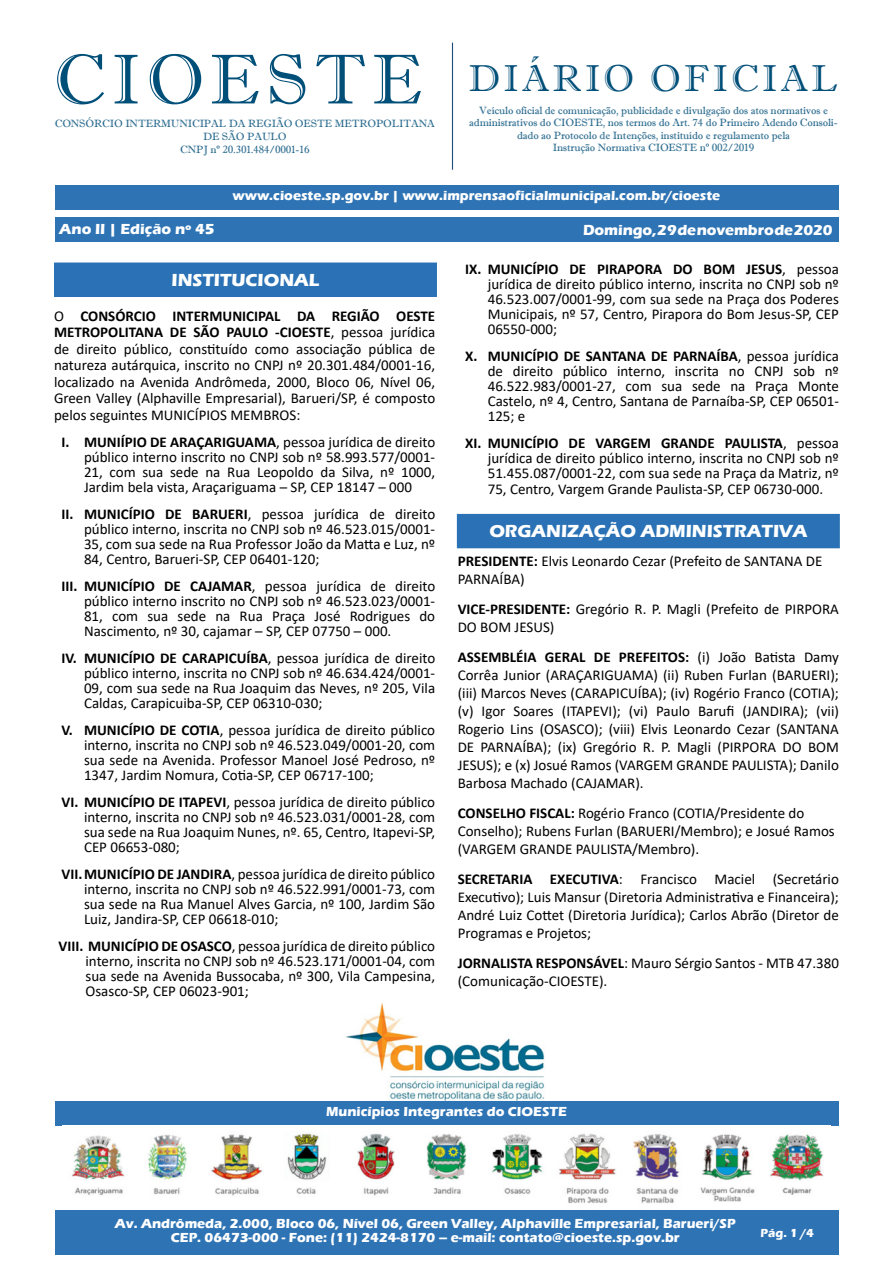
<style>
.page{position:relative;width:893px;height:1263px;background:#fff}
.page>*{position:absolute;margin:0;border:0;box-sizing:border-box;transform-origin:0 0}
.t1{font:70.5px "Imprint MT Shadow";letter-spacing:.09em;color:#004f79}
.t2{font:37.5px "Imprint MT Shadow";letter-spacing:.09em;color:#004f79}
.t3{font:700 18px "Eras ITC";color:#fff}
.t4{font:15px/15px "Calibri";color:#000;text-align:justify}
.t5{font:700 15px "Eras ITC";letter-spacing:-.005em;color:#fff}
.t6{font:700 13.5px/13.5px "Eras ITC";color:#fff;text-align:center}
.t7{font:700 12px "Eras ITC";color:#fff}
.t8{font:10.5px/12.6px "Imprint MT Shadow";color:#004f79;text-align:center}
.s1{font-weight:700}
</style>
<div class="page">
<div style="left:55px;top:186px;width:783px;height:24px;background:#2e73b4"></div>
<hr style="left:452px;top:43px;width:1px;height:127px;background:#1c4e79">
<div style="left:56px;top:217px;width:783px;height:24px;background:#2e73b4"></div>
<img style="left:346px;top:1002px;width:199px;height:99px">
<div style="left:55px;top:1101px;width:783px;height:24px;background:#2e73b4"></div>
<div style="left:55px;top:1210px;width:783px;height:45px;background:#2e73b4"></div>
<img style="left:71px;top:1131px;width:753px;height:72px">
<div style="left:457px;top:514px;width:382px;height:34px;background:#2a72b5"></div>
<div style="left:55px;top:263px;width:381px;height:33px;background:#2a72b5"></div>
<div style="left:54px;top:262px;width:383px;height:35px;border:1px solid #2a72b5"></div>
<h1 class="t1" style="left:54px;top:38px;width:369px">CIOESTE</h1>
<p class="t8" style="left:55px;top:117px;width:382px">CONSÓRCIO INTERMUNICIPAL DA REGIÃO OESTE METROPOLITANA<br>DE SÃO PAULO<br>CNPJ nº 20.301.484/0001-16</p>
<h2 class="t2" style="left:468px;top:56px;width:371px">DIÁRIO OFICIAL</h2>
<p class="t8" style="left:469px;top:104px;width:370px">Veículo oficial de comunicação, publicidade e divulgação dos atos normativos e administrativos do CIOESTE, nos termos do Art. 74 do Primeiro Adendo Consoli&shy;dado ao Protocolo de Intenções, instituído e regulamento pela<br>Instrução Normativa CIOESTE nº 002/2019</p>
<p class="t6" style="left:232px;top:189px;width:489px">www.cioeste.sp.gov.br | www.imprensaoficialmunicipal.com.br/cioeste</p>
<p class="t5" style="left:59px;top:220px;width:157px">Ano II | Edição nº 45</p>
<p class="t5" style="left:583px;top:221px;width:251px">Domingo, 29 de novembro de 2020</p>
<p class="t3" style="left:172px;top:270px;width:149px">INSTITUCIONAL</p>
<p class="t4" style="left:54px;top:307px;width:383px;line-height:16.5px">O <span class="s1">CONSÓRCIO INTERMUNICIPAL DA REGIÃO OESTE METROPOLITANA DE SÃO PAULO -CIOESTE</span>, pessoa jurídica de direito público, constituído como associação pública de natureza autárquica, inscrito no CNPJ nº 20.301.484/0001-16, localizado na Avenida Andrômeda, 2000, Bloco 06, Nível 06, Green Valley (Alphaville Empresarial), Barueri/SP, é composto pelos seguintes MUNICÍPIOS MEMBROS:</p>
<p class="t4" style="left:84px;top:434px;width:353px;text-indent:-22px"><span class="s1">I. MUNIÍPIO DE ARAÇARIGUAMA</span>, pessoa jurídica de direito público interno inscrito no CNPJ sob nº 58.993.577/0001- 21, com sua sede na Rua Leopoldo da Silva, nº 1000, Jardim bela vista, Araçariguama – SP, CEP 18147 – 000</p>
<p class="t4" style="left:84px;top:506px;width:353px;text-indent:-22px"><span class="s1">II. MUNICÍPIO DE BARUERI</span>, pessoa jurídica de direito público interno, inscrita no CNPJ sob nº 46.523.015/0001- 35, com sua sede na Rua Professor João da Matta e Luz, nº 84, Centro, Barueri-SP, CEP 06401-120;</p>
<p class="t4" style="left:84px;top:578px;width:353px;text-indent:-22px"><span class="s1">III. MUNICÍPIO DE CAJAMAR</span>, pessoa jurídica de direito público interno inscrito no CNPJ sob nº 46.523.023/0001- 81, com sua sede na Rua Praça José Rodrigues do Nascimento, nº 30, cajamar – SP, CEP 07750 – 000.</p>
<p class="t4" style="left:84px;top:650px;width:353px;text-indent:-22px"><span class="s1">IV. MUNICÍPIO DE CARAPICUÍBA</span>, pessoa jurídica de direito público interno, inscrita no CNPJ sob nº 46.634.424/0001- 09, com sua sede na Rua Joaquim das Neves, nº 205, Vila Caldas, Carapicuiba-SP, CEP 06310-030;</p>
<p class="t4" style="left:84px;top:722px;width:353px;text-indent:-22px"><span class="s1">V. MUNICÍPIO DE COTIA</span>, pessoa jurídica de direito público interno, inscrita no CNPJ sob nº 46.523.049/0001-20, com sua sede na Avenida. Professor Manoel José Pedroso, nº 1347, Jardim Nomura, Cotia-SP, CEP 06717-100;</p>
<p class="t4" style="left:84px;top:794px;width:353px;text-indent:-22px"><span class="s1">VI. MUNICÍPIO DE ITAPEVI</span>, pessoa jurídica de direito público interno, inscrita no CNPJ sob nº 46.523.031/0001-28, com sua sede na Rua Joaquim Nunes, nº. 65, Centro, Itapevi-SP, CEP 06653-080;</p>
<p class="t4" style="left:84px;top:866px;width:353px;text-indent:-22px"><span class="s1">VII.MUNICÍPIO DE JANDIRA</span>, pessoa jurídica de direito público interno, inscrita no CNPJ sob nº 46.522.991/0001-73, com sua sede na Rua Manuel Alves Garcia, nº 100, Jardim São Luiz, Jandira-SP, CEP 06618-010;</p>
<p class="t4" style="left:86px;top:938px;width:351px;text-indent:-27px"><span class="s1">VIII. MUNICÍPIO DE OSASCO</span>, pessoa jurídica de direito público interno, inscrita no CNPJ sob nº 46.523.171/0001-04, com sua sede na Avenida Bussocaba, nº 300, Vila Campesina, Osasco-SP, CEP 06023-901;</p>
<p class="t4" style="left:488px;top:261px;width:353px;text-indent:-22px"><span class="s1">IX. MUNICÍPIO DE PIRAPORA DO BOM JESUS</span>, pessoa jurídica de direito público interno, inscrita no CNPJ sob nº 46.523.007/0001-99, com sua sede na Praça dos Poderes Municipais, nº 57, Centro, Pirapora do Bom Jesus-SP, CEP 06550-000;</p>
<p class="t4" style="left:488px;top:348px;width:353px;text-indent:-22px"><span class="s1">X. MUNICÍPIO DE SANTANA DE PARNAÍBA</span>, pessoa jurídica de direito público interno, inscrita no CNPJ sob nº 46.522.983/0001-27, com sua sede na Praça Monte Castelo, nº 4, Centro, Santana de Parnaíba-SP, CEP 06501- 125; e</p>
<p class="t4" style="left:488px;top:435px;width:353px;text-indent:-22px"><span class="s1">XI. MUNICÍPIO DE VARGEM GRANDE PAULISTA</span>, pessoa jurídica de direito público interno, inscrita no CNPJ sob nº 51.455.087/0001-22, com sua sede na Praça da Matriz, nº</p>
<p class="t4" style="left:488px;top:481px;width:337px">75, Centro, Vargem Grande Paulista-SP, CEP 06730-000.</p>
<p class="t3" style="left:489px;top:521px;width:319px">ORGANIZAÇÃO ADMINISTRATIVA</p>
<p class="t4" style="left:458px;top:552px;width:366px;line-height:18px"><span class="s1">PRESIDENTE:</span> Elvis Leonardo Cezar (Prefeito de SANTANA DE<br>PARNAÍBA)</p>
<p class="t4" style="left:458px;top:600px;width:383px;line-height:18px"><span class="s1">VICE-PRESIDENTE:</span> Gregório R. P. Magli (Prefeito de PIRPORA<br>DO BOM JESUS)</p>
<p class="t4" style="left:458px;top:648px;width:383px;line-height:18px"><span class="s1">ASSEMBLÉIA GERAL DE PREFEITOS:</span> (i) João Batista Damy Corrêa Junior (ARAÇARIGUAMA) (ii) Ruben Furlan (BARUERI); (iii) Marcos Neves (CARAPICUÍBA); (iv) Rogério Franco (COTIA); (v) Igor Soares (ITAPEVI); (vi) Paulo Barufi (JANDIRA); (vii)<br>Rogerio Lins (OSASCO); (viii) Elvis Leonardo Cezar (SANTANA DE PARNAÍBA); (ix) Gregório R. P. Magli (PIRPORA DO BOM JESUS); e (x) Josué Ramos (VARGEM GRANDE PAULISTA); Danilo Barbosa Machado (CAJAMAR).</p>
<p class="t4" style="left:458px;top:804px;width:378px;line-height:18px;text-align:left"><span class="s1">CONSELHO FISCAL:</span> Rogério Franco (COTIA/Presidente do<br>Conselho); Rubens Furlan (BARUERI/Membro); e Josué Ramos (VARGEM GRANDE PAULISTA/Membro).</p>
<p class="t4" style="left:458px;top:870px;width:383px;line-height:18px"><span class="s1">SECRETARIA EXECUTIVA</span>: Francisco Maciel (Secretário Executivo); Luis Mansur (Diretoria Administrativa e Financeira); André Luiz Cottet (Diretoria Jurídica); Carlos Abrão (Diretor de Programas e Projetos;</p>
<p class="t4" style="left:458px;top:954px;width:383px;line-height:18px"><span class="s1">JORNALISTA RESPONSÁVEL</span>: Mauro Sérgio Santos - MTB 47.380 (Comunicação-CIOESTE).</p>
<p class="t6" style="left:326px;top:1105px;width:242px">Municípios Integrantes do CIOESTE</p>
<p class="t6" style="left:115px;top:1217px;width:622px">Av. Andrômeda, 2.000, Bloco 06, Nível 06, Green Valley, Alphaville Empresarial, Barueri/SP<br>CEP. 06473-000 - Fone: (11) 2424-8170 – e-mail: contato@cioeste.sp.gov.br</p>
<p class="t7" style="left:760px;top:1226px;width:55px">Pág. 1 /4</p>
</div>
